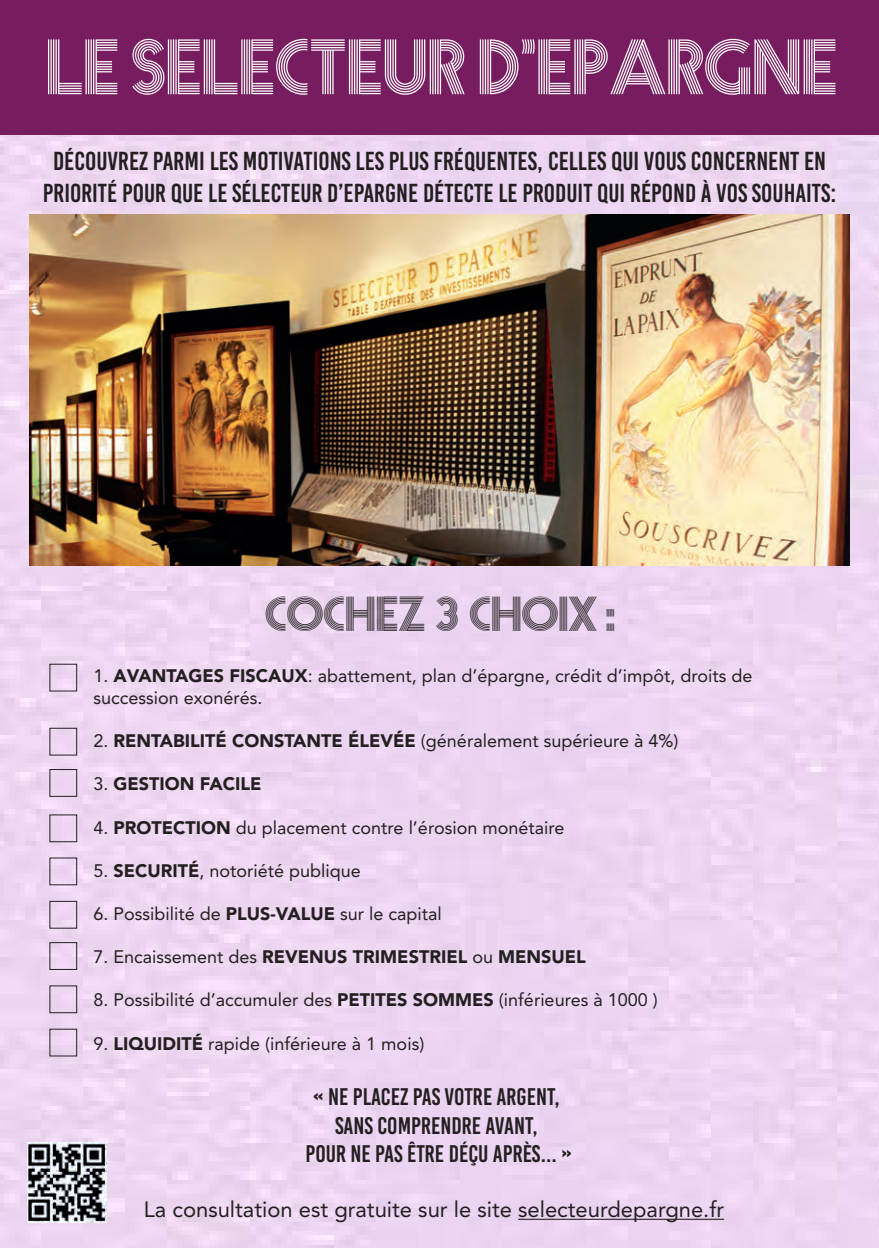
<style>
.page{position:relative;width:879px;height:1248px;background:#fff}
.page>*{position:absolute;margin:0;border:0;box-sizing:border-box;transform-origin:0 0}
.t1{font:70px "Prisma";color:#fff}
.t2{font:44px "Prisma";color:#231f20}
.t3{font:26px/31.2px "Bebas Kai";color:#231f20;text-align:center}
.t4{font:24px "Bebas Kai";color:#231f20}
.t5{font:22px "Avenir";color:#231f20}
.t6{font:18px/21.6px "Avenir";color:#231f20}
.t7{font:900 18px "Avenir";color:#231f20}
.s1{font-weight:900}
.s2{font-weight:400}
</style>
<div class="page">
<div style="left:0;top:135px;width:879px;height:1112px;background:#ecd6f1"></div>
<div style="left:0;top:0;width:879px;height:135px;background:#761c5f"></div>
<hr style="left:518px;top:1218px;width:206px;height:1px;background:#231f20">
<img style="left:29px;top:215px;width:820px;height:350px">
<div style="left:49px;top:663px;width:28px;height:28px;border:1px solid #231f20"></div>
<div style="left:49px;top:727px;width:28px;height:28px;border:1px solid #231f20"></div>
<div style="left:49px;top:769px;width:28px;height:27px;border:1px solid #231f20"></div>
<div style="left:49px;top:814px;width:28px;height:28px;border:1px solid #231f20"></div>
<div style="left:49px;top:900px;width:28px;height:28px;border:1px solid #231f20"></div>
<div style="left:49px;top:942px;width:28px;height:27px;border:1px solid #231f20"></div>
<div style="left:49px;top:985px;width:28px;height:28px;border:1px solid #231f20"></div>
<img style="left:28px;top:1142px;width:79px;height:79px">
<svg style="left:314px;top:1092px;width:8px;height:7px"></svg>
<svg style="left:563px;top:1150px;width:8px;height:7px"></svg>
<h1 class="t1" style="left:44px;top:15px;width:793px">LE SELECTEUR D’EPARGNE</h1>
<h3 class="t3" style="left:43px;top:146px;width:795px">DÉCOUVREZ PARMI LES MOTIVATIONS LES PLUS FRÉQUENTES, CELLES QUI VOUS CONCERNENT EN<br>PRIORITÉ POUR QUE LE SÉLECTEUR D’EPARGNE DÉTECTE LE PRODUIT QUI RÉPOND À VOS SOUHAITS:</h3>
<h2 class="t2" style="left:264px;top:581px;width:351px">COCHEZ 3 CHOIX :</h2>
<p class="t6" style="left:93px;top:665px;width:660px">1. <span class="s1">AVANTAGES FISCAUX</span>: abattement, plan d’épargne, crédit d’impôt, droits de succession exonérés.</p>
<p class="t6" style="left:93px;top:730px;width:586px">2. <span class="s1">RENTABILITÉ CONSTANTE ÉLEVÉE</span> (généralement supérieure à 4%)</p>
<p class="t7" style="left:93px;top:770px;width:170px"><span class="s2">3.</span> GESTION FACILE</p>
<p class="t6" style="left:93px;top:816px;width:472px">4. <span class="s1">PROTECTION</span> du placement contre l’érosion monétaire</p>
<p class="t6" style="left:93px;top:859px;width:269px">5. <span class="s1">SECURITÉ</span>, notoriété publique</p>
<p class="t6" style="left:93px;top:903px;width:350px">6. Possibilité de <span class="s1">PLUS-VALUE</span> sur le capital</p>
<p class="t7" style="left:93px;top:943px;width:494px"><span class="s2">7. Encaissement des</span> REVENUS TRIMESTRIEL <span class="s2">ou</span> MENSUEL</p>
<p class="t6" style="left:93px;top:989px;width:566px">8. Possibilité d’accumuler des <span class="s1">PETITES SOMMES</span> (inférieures à 1000 )</p>
<p class="t6" style="left:93px;top:1032px;width:332px">9. <span class="s1">LIQUIDITÉ</span> rapide (inférieure à 1 mois)</p>
<h3 class="t4" style="left:328px;top:1083px;width:233px">NE PLACEZ PAS VOTRE ARGENT,</h3>
<h3 class="t4" style="left:335px;top:1112px;width:204px">SANS COMPRENDRE AVANT,</h3>
<h3 class="t4" style="left:305px;top:1141px;width:253px">POUR NE PAS ÊTRE DÉÇU APRÈS...</h3>
<p class="t5" style="left:144px;top:1196px;width:582px">La consultation est gratuite sur le site selecteurdepargne.fr</p>
</div>
